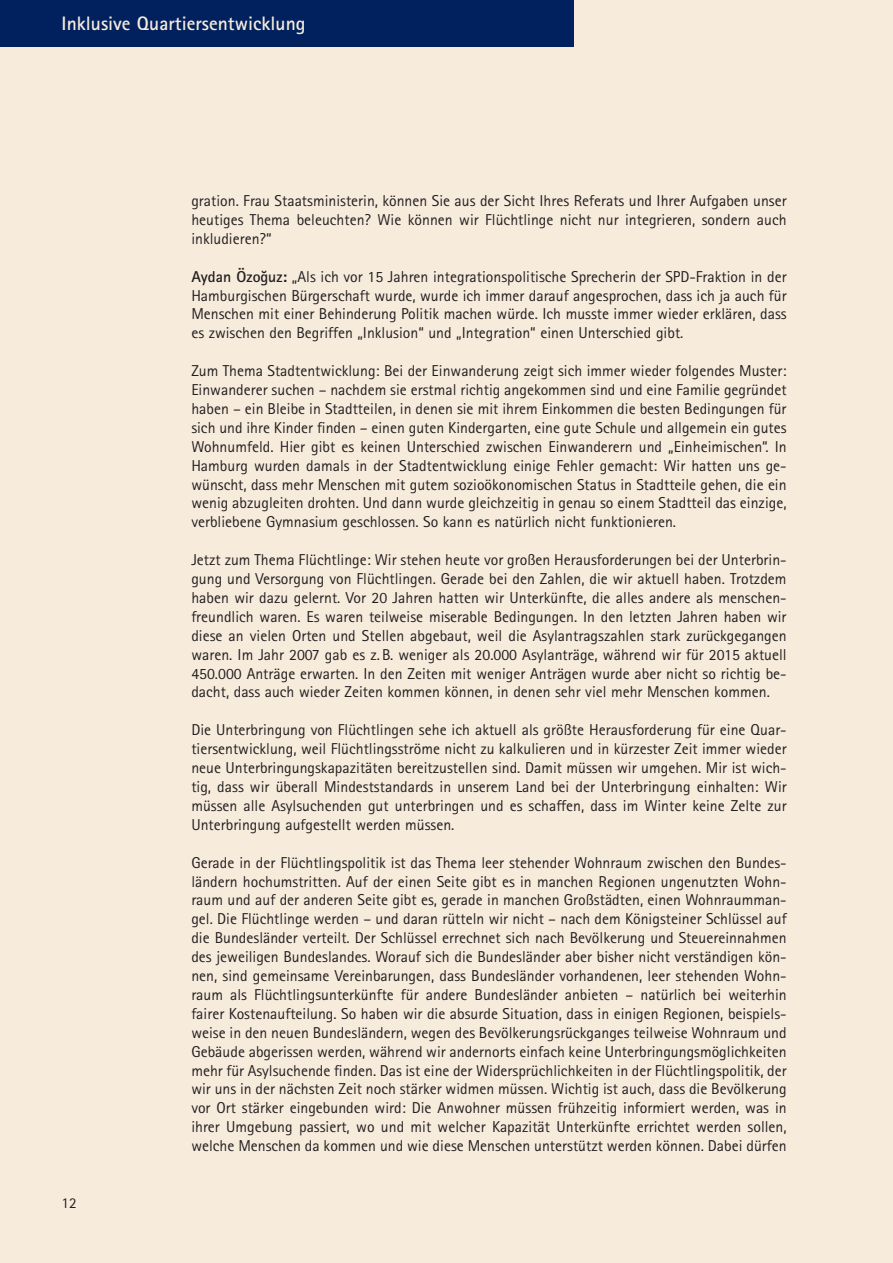
<style>
.page{position:relative;width:893px;height:1263px;background:#f7ebdc}
.page>*{position:absolute;margin:0;border:0;box-sizing:border-box;transform-origin:0 0}
.t1{font:700 19.5px "Rotis Sans Serif";color:#f7ebdc}
.t2{font:15.75px/18.9px "Rotis Sans Serif";color:#231f20;text-align:justify}
.t3{font:15px "Rotis Sans Serif";color:#231f20}
.s1{font-weight:700}
</style>
<div class="page">
<div style="left:0;top:0;width:574px;height:47px;background:#00215d"></div>
<p class="t1" style="left:62px;top:11px;width:245px">Inklusive Quartiersentwicklung</p>
<p class="t3" style="left:62px;top:1194px;width:16px">12</p>
<p class="t2" style="left:191px;top:191px;width:597px">gration. Frau Staatsministerin, können Sie aus der Sicht Ihres Referats und Ihrer Aufgaben unser heutiges Thema beleuchten? Wie können wir Flüchtlinge nicht nur integrieren, sondern auch inkludieren?“</p>
<p class="t2" style="left:191px;top:267px;width:597px"><span class="s1">Aydan Özo˘guz:</span> „Als ich vor 15 Jahren integrationspolitische Sprecherin der SPD-Fraktion in der Hamburgischen Bürgerschaft wurde, wurde ich immer darauf angesprochen, dass ich ja auch für Menschen mit einer Behinderung Politik machen würde. Ich musste immer wieder erklären, dass es zwischen den Begriffen „Inklusion“ und „Integration“ einen Unterschied gibt.</p>
<p class="t2" style="left:191px;top:361px;width:597px">Zum Thema Stadtentwicklung: Bei der Einwanderung zeigt sich immer wieder folgendes Muster:<br>Einwanderer suchen – nachdem sie erstmal richtig angekommen sind und eine Familie gegründet haben – ein Bleibe in Stadtteilen, in denen sie mit ihrem Einkommen die besten Bedingungen für sich und ihre Kinder finden – einen guten Kindergarten, eine gute Schule und allgemein ein gutes Wohnumfeld. Hier gibt es keinen Unterschied zwischen Einwanderern und „Einheimischen“. In Hamburg wurden damals in der Stadtentwicklung einige Fehler gemacht: Wir hatten uns ge&shy;wünscht, dass mehr Menschen mit gutem sozioökonomischen Status in Stadtteile gehen, die ein wenig abzugleiten drohten. Und dann wurde gleichzeitig in genau so einem Stadtteil das einzige, verbliebene Gymnasium geschlossen. So kann es natürlich nicht funktionieren.</p>
<p class="t2" style="left:191px;top:550px;width:597px">Jetzt zum Thema Flüchtlinge: Wir stehen heute vor großen Herausforderungen bei der Unterbrin&shy;gung und Versorgung von Flüchtlingen. Gerade bei den Zahlen, die wir aktuell haben. Trotzdem haben wir dazu gelernt. Vor 20 Jahren hatten wir Unterkünfte, die alles andere als menschen&shy;freundlich waren. Es waren teilweise miserable Bedingungen. In den letzten Jahren haben wir diese an vielen Orten und Stellen abgebaut, weil die Asylantragszahlen stark zurückgegangen waren. Im Jahr 2007 gab es z.B. weniger als 20.000 Asylanträge, während wir für 2015 aktuell 450.000 Anträge erwarten. In den Zeiten mit weniger Anträgen wurde aber nicht so richtig be&shy;dacht, dass auch wieder Zeiten kommen können, in denen sehr viel mehr Menschen kommen.</p>
<p class="t2" style="left:191px;top:720px;width:597px">Die Unterbringung von Flüchtlingen sehe ich aktuell als größte Herausforderung für eine Quar&shy;tiersentwicklung, weil Flüchtlingsströme nicht zu kalkulieren und in kürzester Zeit immer wieder neue Unterbringungskapazitäten bereitzustellen sind. Damit müssen wir umgehen. Mir ist wich&shy;tig, dass wir überall Mindeststandards in unserem Land bei der Unterbringung einhalten: Wir müssen alle Asylsuchenden gut unterbringen und es schaffen, dass im Winter keine Zelte zur Unterbringung aufgestellt werden müssen.</p>
<p class="t2" style="left:191px;top:853px;width:597px">Gerade in der Flüchtlingspolitik ist das Thema leer stehender Wohnraum zwischen den Bundes&shy;ländern hochumstritten. Auf der einen Seite gibt es in manchen Regionen ungenutzten Wohn&shy;raum und auf der anderen Seite gibt es, gerade in manchen Großstädten, einen Wohnraumman&shy;gel. Die Flüchtlinge werden – und daran rütteln wir nicht – nach dem Königsteiner Schlüssel auf die Bundesländer verteilt. Der Schlüssel errechnet sich nach Bevölkerung und Steuereinnahmen des jeweiligen Bundeslandes. Worauf sich die Bundesländer aber bisher nicht verständigen kön&shy;nen, sind gemeinsame Vereinbarungen, dass Bundesländer vorhandenen, leer stehenden Wohn&shy;raum als Flüchtlingsunterkünfte für andere Bundesländer anbieten – natürlich bei weiterhin fairer Kostenaufteilung. So haben wir die absurde Situation, dass in einigen Regionen, beispiels&shy;weise in den neuen Bundesländern, wegen des Bevölkerungsrückganges teilweise Wohnraum und Gebäude abgerissen werden, während wir andernorts einfach keine Unterbringungsmöglichkeiten mehr für Asylsuchende finden. Das ist eine der Widersprüchlichkeiten in der Flüchtlingspolitik, der wir uns in der nächsten Zeit noch stärker widmen müssen. Wichtig ist auch, dass die Bevölkerung vor Ort stärker eingebunden wird: Die Anwohner müssen frühzeitig informiert werden, was in ihrer Umgebung passiert, wo und mit welcher Kapazität Unterkünfte errichtet werden sollen, welche Menschen da kommen und wie diese Menschen unterstützt werden können. Dabei dürfen</p>
</div>
